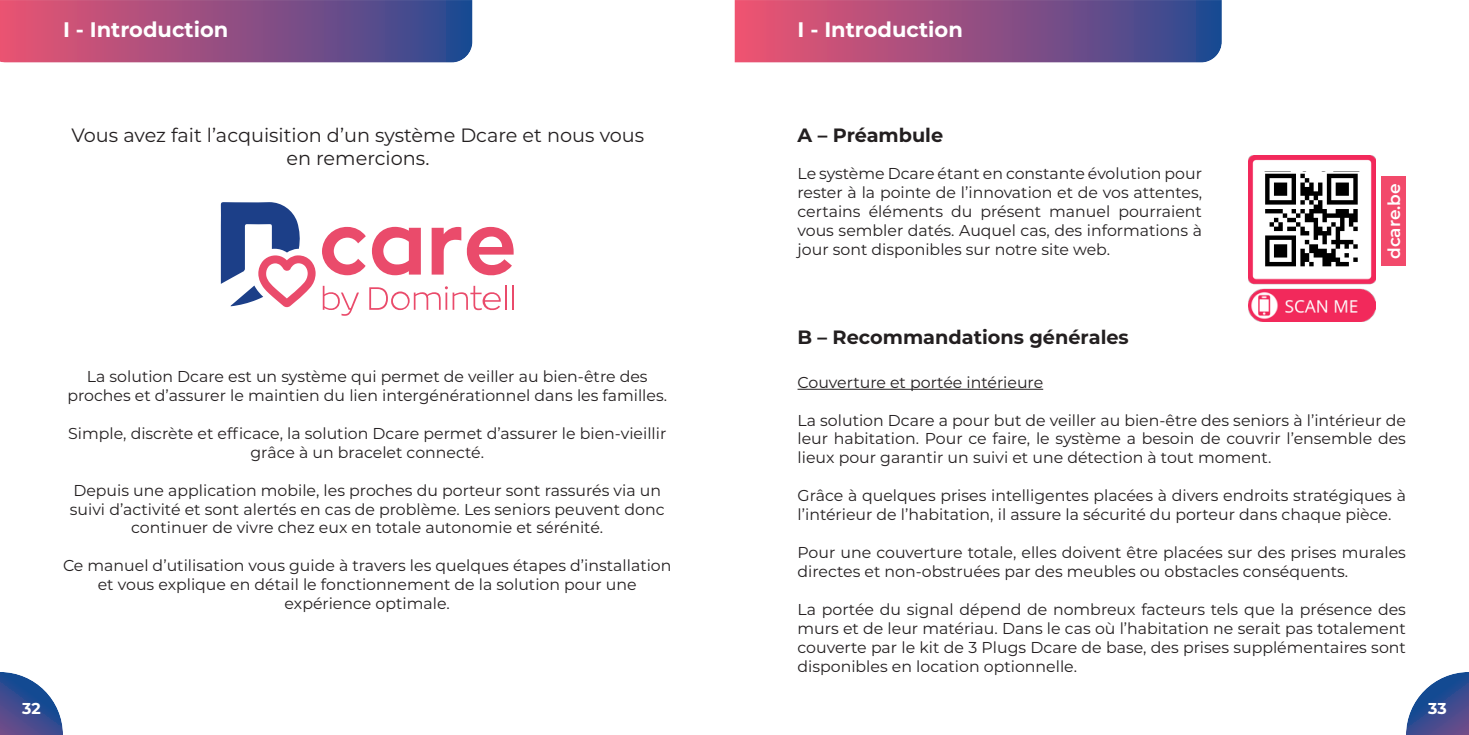
<style>
.page{position:relative;width:1469px;height:735px;background:#fff}
.page>*{position:absolute;margin:0;border:0;box-sizing:border-box;transform-origin:0 0}
.t1{font:700 21px "Montserrat";color:#fff}
.t2{font:19.25px/23.1px "Montserrat";color:#231f20;text-align:center}
.t3{font:700 19.25px "Montserrat";color:#231f20}
.t4{font:600 16.97px "Montserrat";color:#fff}
.t5{font:15.75px/18.9px "Montserrat";color:#231f20;text-align:center}
.t6{font:700 15.75px "Montserrat";color:#fff}
</style>
<div class="page">
<svg style="left:0;top:672px;width:63px;height:62px"></svg>
<svg style="left:1406px;top:672px;width:62px;height:62px"></svg>
<svg style="left:734px;top:0;width:487px;height:63px;background:#905183"></svg>
<svg style="left:0;top:0;width:472px;height:63px;background:#8d5084"></svg>
<svg style="left:322px;top:226px;width:44px;height:49px"></svg>
<svg style="left:372px;top:227px;width:49px;height:48px"></svg>
<svg style="left:431px;top:227px;width:82px;height:48px"></svg>
<svg style="left:323px;top:286px;width:36px;height:29px"></svg>
<svg style="left:369px;top:286px;width:132px;height:24px"></svg>
<hr style="left:504px;top:285px;width:2px;height:25px;background:#ea4b6b">
<svg style="left:512px;top:285px;width:1px;height:25px"></svg>
<svg style="left:221px;top:202px;width:95px;height:105px"></svg>
<hr style="left:797px;top:388px;width:246px;height:1px;background:#231f20">
<div style="left:1381px;top:176px;width:24px;height:90px;background:#f24a6b"></div>
<img style="left:1248px;top:156px;width:127px;height:165px">
<svg style="left:1260px;top:171px;width:102px;height:97px"></svg>
<svg style="left:1265px;top:174px;width:92px;height:92px"></svg>
<h1 class="t1" style="left:63px;top:19px;width:167px">I - Introduction</h1>
<h1 class="t1" style="left:797px;top:19px;width:167px">I - Introduction</h1>
<p class="t2" style="left:72px;top:123px;width:574px">Vous avez fait l’acquisition d’un système Dcare et nous vous en remercions.</p>
<p class="t3" style="left:797px;top:124px;width:147px">A – Préambule</p>
<p class="t5" style="left:797px;top:164px;width:406px;text-align:justify">Le système Dcare étant en constante évolution pour rester à la pointe de l’innovation et de vos attentes, certains éléments du présent manuel pourraient vous sembler datés. Auquel cas, des informations à jour sont disponibles sur notre site web.</p>
<p class="t4" style="left:1386px;top:259px;width:77px;rotate:-90deg">dcare.be</p>
<p class="t3" style="left:797px;top:326px;width:333px">B – Recommandations générales</p>
<p class="t5" style="left:67px;top:367px;width:601px">La solution Dcare est un système qui permet de veiller au bien-être des proches et d’assurer le maintien du lien intergénérationnel dans les familles.</p>
<p class="t5" style="left:68px;top:424px;width:599px">Simple, discrète et efficace, la solution Dcare permet d’assurer le bien-vieillir grâce à un bracelet connecté.</p>
<p class="t5" style="left:70px;top:480px;width:596px">Depuis une application mobile, les proches du porteur sont rassurés via un suivi d’activité et sont alertés en cas de problème. Les seniors peuvent donc continuer de vivre chez eux en totale autonomie et sérénité.</p>
<p class="t5" style="left:63px;top:556px;width:610px">Ce manuel d’utilisation vous guide à travers les quelques étapes d’installation et vous explique en détail le fonctionnement de la solution pour une expérience optimale.</p>
<p class="t5" style="left:797px;top:373px;width:247px">Couverture et portée intérieure</p>
<p class="t5" style="left:797px;top:410px;width:610px;text-align:justify">La solution Dcare a pour but de veiller au bien-être des seniors à l’intérieur de leur habitation. Pour ce faire, le système a besoin de couvrir l’ensemble des lieux pour garantir un suivi et une détection à tout moment.</p>
<p class="t5" style="left:797px;top:486px;width:610px;text-align:left">Grâce à quelques prises intelligentes placées à divers endroits stratégiques à l’intérieur de l’habitation, il assure la sécurité du porteur dans chaque pièce.</p>
<p class="t5" style="left:797px;top:543px;width:610px;text-align:left">Pour une couverture totale, elles doivent être placées sur des prises murales directes et non-obstruées par des meubles ou obstacles conséquents.</p>
<p class="t5" style="left:797px;top:599px;width:610px;text-align:justify">La portée du signal dépend de nombreux facteurs tels que la présence des murs et de leur matériau. Dans le cas où l’habitation ne serait pas totalement couverte par le kit de 3 Plugs Dcare de base, des prises supplémentaires sont disponibles en location optionnelle.</p>
<p class="t6" style="left:22px;top:699px;width:20px">32</p>
<p class="t6" style="left:1428px;top:699px;width:20px">33</p>
</div>
